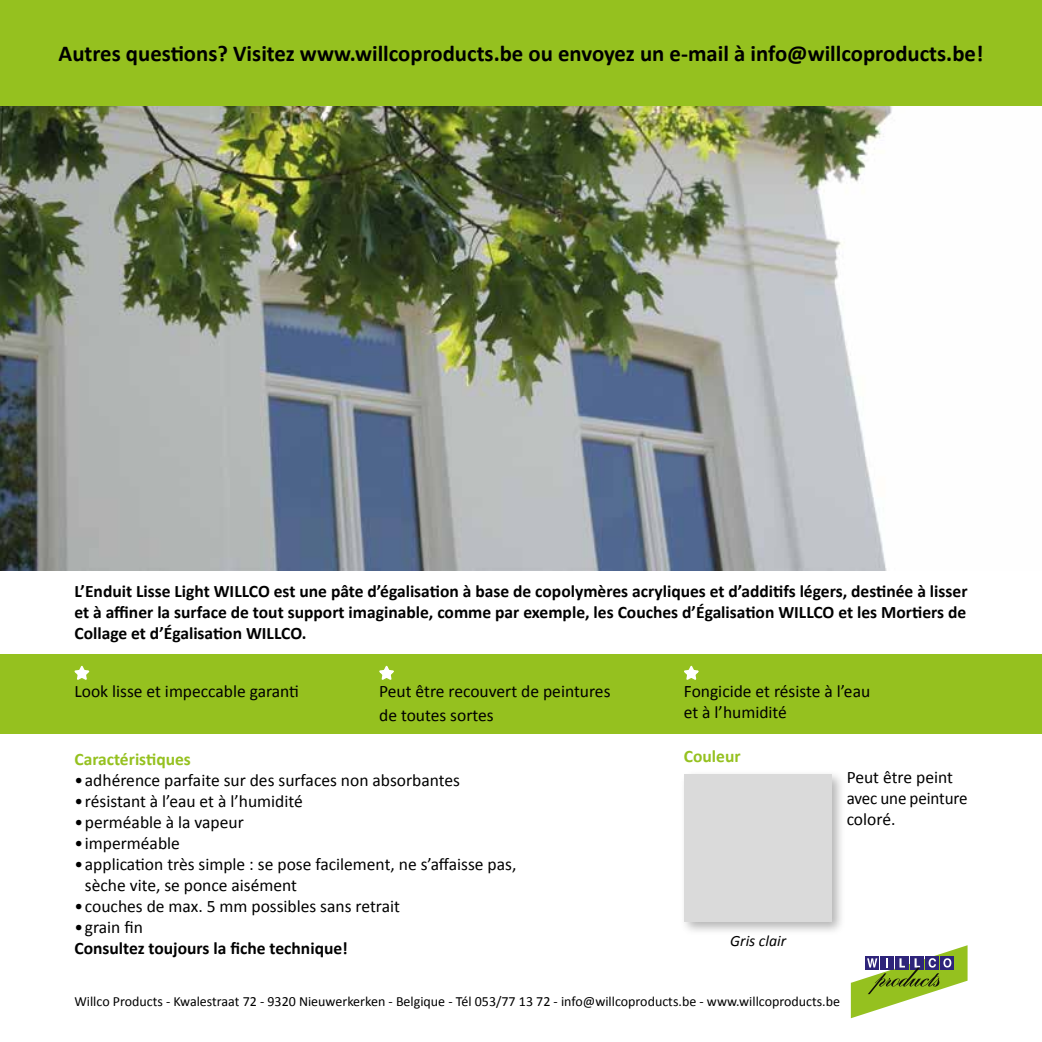
<style>
.page{position:relative;width:1042px;height:1042px;background:#fff}
.page>*{position:absolute;margin:0;border:0;box-sizing:border-box;transform-origin:0 0}
.t1{font:700 22.75px "Calibri";color:#000}
.t2{font:17.5px/21px "Calibri";color:#000}
.t3{font:700 17.5px/21px "Calibri";color:#000;text-align:justify}
.t4{font:700 17.5px "Calibri";color:#95c11f}
.t5{font:italic 15.75px "Calibri";color:#000}
.t6{font:14px "Calibri";color:#000}
</style>
<div class="page">
<div style="left:0;top:654px;width:1042px;height:79px;background:#95c11f"></div>
<div style="left:680px;top:769px;width:166px;height:167px;background:#000;opacity:.3"></div>
<div style="left:685px;top:774px;width:147px;height:147px;background:#dadada"></div>
<img style="left:0;top:106px;width:892px;height:464px">
<div style="left:0;top:0;width:1042px;height:106px;background:#95c11f"></div>
<svg style="left:74px;top:665px;width:16px;height:15px"></svg>
<svg style="left:379px;top:665px;width:15px;height:15px"></svg>
<svg style="left:684px;top:665px;width:15px;height:15px"></svg>
<svg style="left:851px;top:945px;width:116px;height:73px"></svg>
<h1 class="t1" style="left:59px;top:39px;width:926px">Autres questions? Visitez www.willcoproducts.be ou envoyez un e-mail à info@willcoproducts.be!</h1>
<p class="t3" style="left:74px;top:581px;width:894px">L’Enduit Lisse Light WILLCO est une pâte d’égalisation à base de copolymères acryliques et d’additifs légers, destinée à lisser et à affiner la surface de tout support imaginable, comme par exemple, les Couches d’Égalisation WILLCO et les Mortiers de Collage et d’Égalisation WILLCO.</p>
<p class="t2" style="left:74px;top:680px;width:226px">Look lisse et impeccable garanti</p>
<p class="t2" style="left:379px;top:679px;width:233px;line-height:24.5px">Peut être recouvert de peintures de toutes sortes</p>
<p class="t2" style="left:684px;top:680px;width:188px">Fongicide et résiste à l’eau et à l’humidité</p>
<p class="t4" style="left:74px;top:748px;width:118px">Caractéristiques</p>
<p class="t2" style="left:74px;top:770px;width:387px">•adhérence parfaite sur des surfaces non absorbantes</p>
<p class="t2" style="left:74px;top:791px;width:230px">•résistant à l’eau et à l’humidité</p>
<p class="t2" style="left:74px;top:812px;width:171px">•perméable à la vapeur</p>
<p class="t2" style="left:74px;top:833px;width:107px">•imperméable</p>
<p class="t2" style="left:85px;top:854px;width:433px;text-indent:-10px">• application très simple : se pose facilement, ne s’affaisse pas, sèche vite, se ponce aisément</p>
<p class="t2" style="left:74px;top:896px;width:327px">•couches de max. 5 mm possibles sans retrait</p>
<p class="t2" style="left:74px;top:917px;width:70px">• grain fin</p>
<p class="t3" style="left:74px;top:937px;width:275px">Consultez toujours la fiche technique!</p>
<p class="t4" style="left:684px;top:745px;width:58px">Couleur</p>
<p class="t5" style="left:730px;top:930px;width:57px">Gris clair</p>
<p class="t2" style="left:847px;top:767px;width:122px">Peut être peint avec une peinture coloré.</p>
<p class="t6" style="left:74px;top:992px;width:767px">Willco Products - Kwalestraat 72 - 9320 Nieuwerkerken - Belgique - Tél 053/77 13 72 - info@willcoproducts.be - www.willcoproducts.be</p>
</div>
